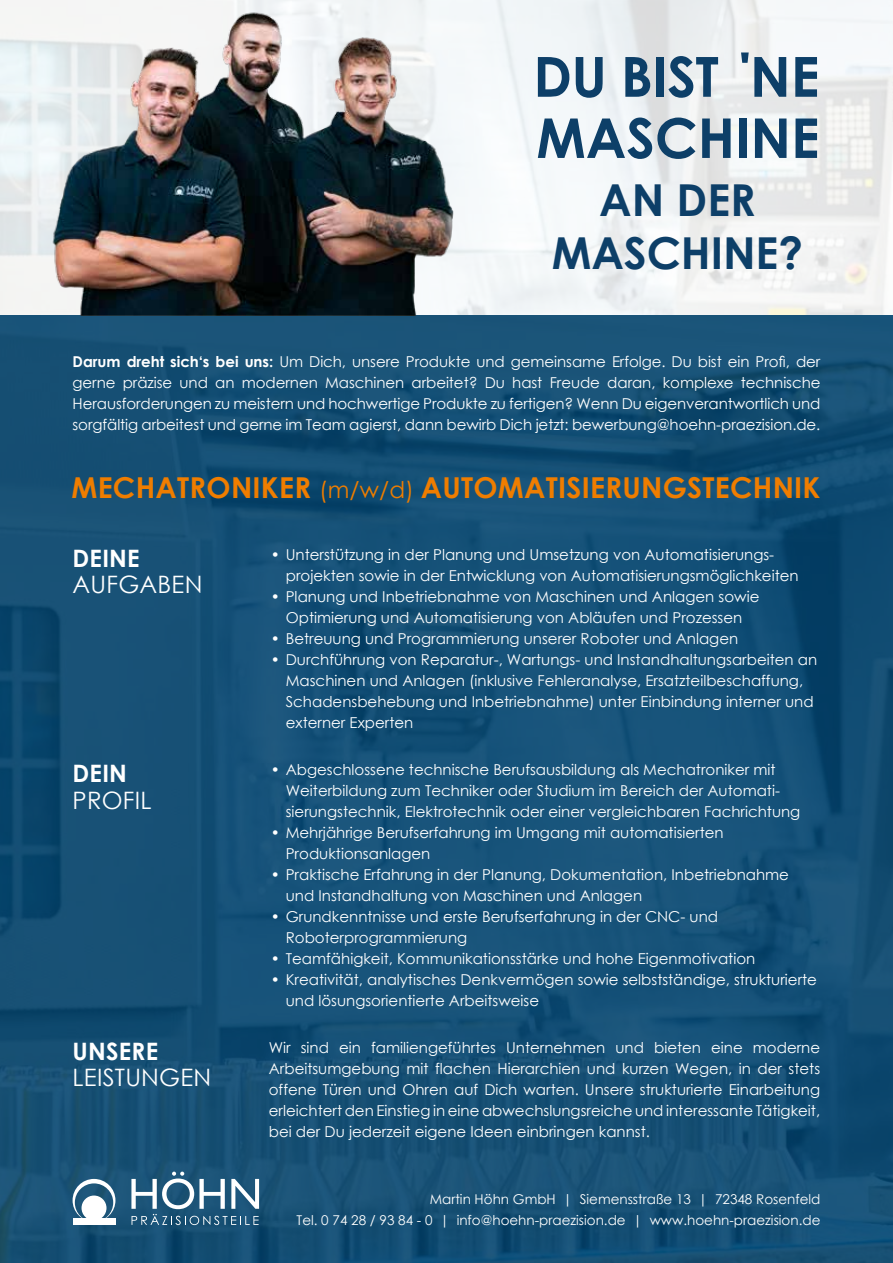
<style>
.page{position:relative;width:893px;height:1263px;background:#fff}
.page>*{position:absolute;margin:0;border:0;box-sizing:border-box;transform-origin:0 0}
.t1{font:700 55.35px "Century Gothic";letter-spacing:-.01em;color:#0d3f68}
.t2{font:700 54.9px "Century Gothic";color:#0d3f68}
.t3{font:700 44.1px/52.8px "Century Gothic";color:#0d3f68;text-align:center}
.t4{font:700 28.8px "Century Gothic";letter-spacing:.01em;color:#ef7d00}
.t5{font:24px "Century Gothic";letter-spacing:.01em;color:#fff}
.t6{font:700 24px "Century Gothic";letter-spacing:.01em;color:#fff}
.t7{font:15px/21px "Century Gothic";color:#fff}
.t8{font:13.5px/21px "Century Gothic";color:#fff;text-align:right}
.s1{font-weight:700}
.s2{font-weight:400;font-size:23.1px}
</style>
<div class="page">
<img style="left:0;top:0;width:893px;height:316px">
<img style="left:49px;top:8px;width:419px;height:308px">
<img style="left:0;top:316px;width:893px;height:947px">
<svg style="left:73px;top:1179px;width:42px;height:40px"></svg>
<div style="left:73px;top:1219px;width:42px;height:6px;background:#fff"></div>
<svg style="left:131px;top:1171px;width:128px;height:54px"></svg>
<h1 class="t1" style="left:533px;top:35px;width:288px">DU BIST ΄NE</h1>
<h2 class="t2" style="left:536px;top:96px;width:285px">MASCHINE</h2>
<h3 class="t3" style="left:552px;top:172px;width:253px">AN DER<br>MASCHINE?</h3>
<p class="t7" style="left:73px;top:351px;width:749px;text-align:justify"><span class="s1">Darum dreht sich‘s bei uns:</span> Um Dich, unsere Produkte und gemeinsame Erfolge. Du bist ein Profi, der gerne präzise und an modernen Maschinen arbeitet? Du hast Freude daran, komplexe technische Herausforderungen zu meistern und hochwertige Produkte zu fertigen? Wenn Du eigenverantwortlich und sorgfältig arbeitest und gerne im Team agierst, dann bewirb Dich jetzt: bewerbung@hoehn-praezision.de.</p>
<h3 class="t4" style="left:72px;top:466px;width:750px">MECHATRONIKER <span class="s2">(m/w/d)</span> AUTOMATISIERUNGSTECHNIK</h3>
<h3 class="t6" style="left:73px;top:540px;width:69px">DEINE</h3>
<h3 class="t5" style="left:73px;top:568px;width:131px">AUFGABEN</h3>
<p class="t7" style="left:286px;top:544px;width:514px;text-indent:-15px">• Unterstützung in der Planung und Umsetzung von Automatisierungs&shy;projekten sowie in der Entwicklung von Automatisierungsmöglichkeiten</p>
<p class="t7" style="left:271px;top:586px;width:490px;text-align:center">• Planung und Inbetriebnahme von Maschinen und Anlagen sowie<br>Optimierung und Automatisierung von Abläufen und Prozessen</p>
<p class="t7" style="left:271px;top:628px;width:469px">• Betreuung und Programmierung unserer Roboter und Anlagen</p>
<p class="t7" style="left:286px;top:649px;width:533px;text-indent:-15px">• Durchführung von Reparatur-, Wartungs- und Instandhaltungsarbeiten an Maschinen und Anlagen (inklusive Fehleranalyse, Ersatzteilbeschaffung, Schadensbehebung und Inbetriebnahme) unter Einbindung interner und externer Experten</p>
<h3 class="t6" style="left:73px;top:755px;width:56px">DEIN</h3>
<h3 class="t5" style="left:73px;top:783px;width:80px">PROFIL</h3>
<p class="t7" style="left:286px;top:759px;width:516px;text-indent:-15px">• Abgeschlossene technische Berufsausbildung als Mechatroniker mit<br>Weiterbildung zum Techniker oder Studium im Bereich der Automati&shy;sierungstechnik, Elektrotechnik oder einer vergleichbaren Fachrichtung</p>
<p class="t7" style="left:286px;top:822px;width:439px;text-indent:-15px">• Mehrjährige Berufserfahrung im Umgang mit automatisierten<br>Produktionsanlagen</p>
<p class="t7" style="left:286px;top:864px;width:505px;text-indent:-15px">• Praktische Erfahrung in der Planung, Dokumentation, Inbetriebnahme und Instandhaltung von Maschinen und Anlagen</p>
<p class="t7" style="left:286px;top:906px;width:434px;text-indent:-15px">• Grundkenntnisse und erste Berufserfahrung in der CNC- und<br>Roboterprogrammierung</p>
<p class="t7" style="left:271px;top:948px;width:486px">• Teamfähigkeit, Kommunikationsstärke und hohe Eigenmotivation</p>
<p class="t7" style="left:286px;top:969px;width:533px;text-indent:-15px">• Kreativität, analytisches Denkvermögen sowie selbstständige, strukturierte und lösungsorientierte Arbeitsweise</p>
<h3 class="t6" style="left:73px;top:1033px;width:87px">UNSERE</h3>
<h3 class="t5" style="left:73px;top:1061px;width:140px">LEISTUNGEN</h3>
<p class="t7" style="left:269px;top:1037px;width:553px;text-align:justify">Wir sind ein familiengeführtes Unternehmen und bieten eine moderne Arbeitsumgebung mit flachen Hierarchien und kurzen Wegen, in der stets offene Türen und Ohren auf Dich warten. Unsere strukturierte Einarbeitung erleichtert den Einstieg in eine abwechslungsreiche und interessante Tätigkeit, bei der Du jederzeit eigene Ideen einbringen kannst.</p>
<p class="t8" style="left:297px;top:1188px;width:525px">Martin Höhn GmbH | Siemensstraße 13 | 72348 Rosenfeld<br>Tel. 0 74 28 / 93 84 - 0 | info@hoehn-praezision.de | www.hoehn-praezision.de</p>
</div>
